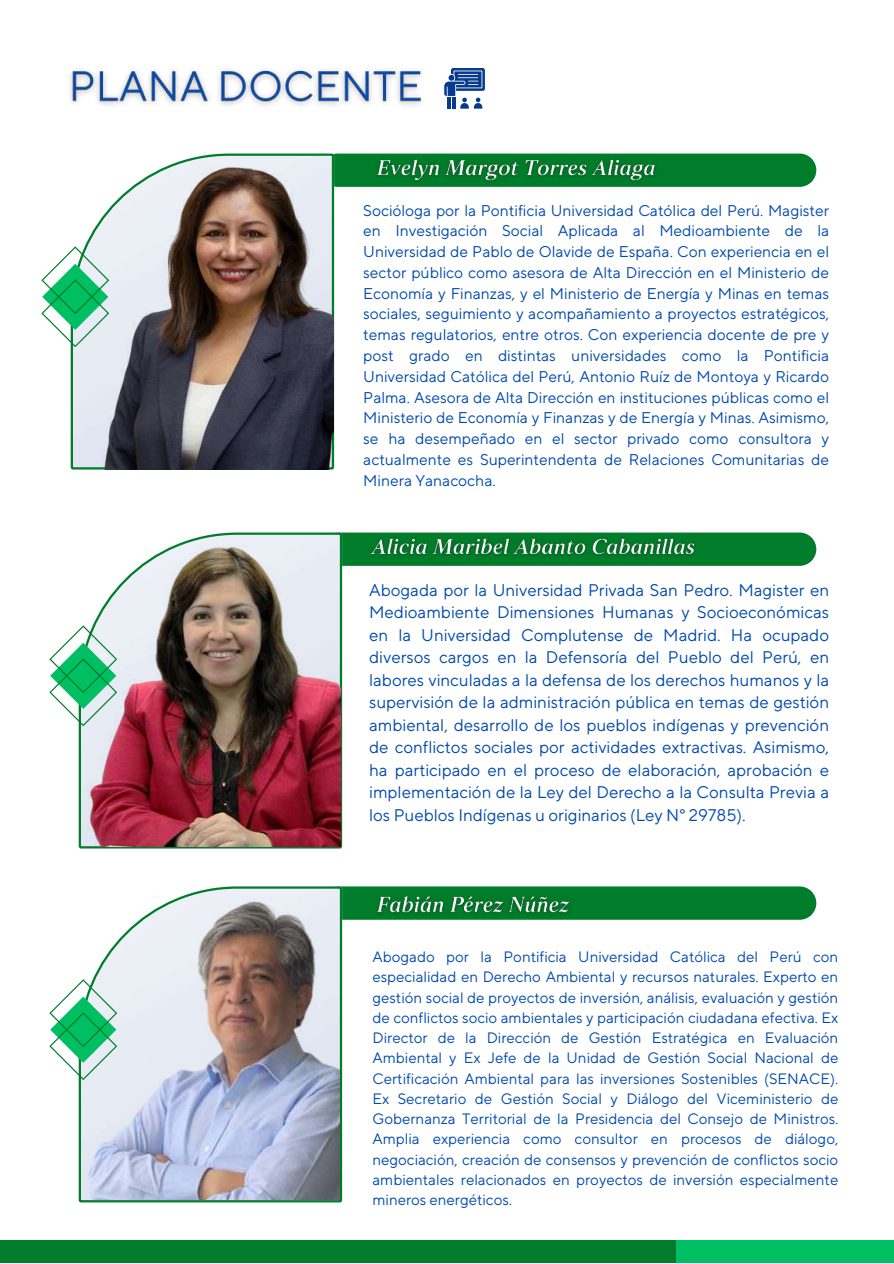
<style>
.page{position:relative;width:894px;height:1264px;background:#fff}
.page>*{position:absolute;margin:0;border:0;box-sizing:border-box;transform-origin:0 0}
.t1{font:16.8px/22.5px "TT Norms Pro";color:#004aad;text-align:justify}
.t2{font:15.45px/20.7px "TT Norms Pro";color:#004aad;text-align:justify}
.t3{font:15px/20.2px "TT Norms Pro";color:#004aad;text-align:justify}
</style>
<div class="page">
<svg style="left:334px;top:153px;width:482px;height:34px;background:#098132"></svg>
<svg style="left:342px;top:532px;width:474px;height:34px;background:#0a8233"></svg>
<svg style="left:444px;top:68px;width:40px;height:40px"></svg>
<div style="left:0;top:1240px;width:681px;height:23px;background:#007d2a"></div>
<div style="left:676px;top:1240px;width:217px;height:23px;background:#00bf63"></div>
<svg style="left:79px;top:532px;width:263px;height:316px"></svg>
<svg style="left:41px;top:257px;width:23px;height:79px"></svg>
<div style="left:342px;top:886px;width:474px;height:33px;background:#007d2a"></div>
<svg style="left:79px;top:886px;width:263px;height:316px"></svg>
<svg style="left:49px;top:979px;width:33px;height:101px"></svg>
<img style="left:64px;top:153px;width:269px;height:316px">
<img style="left:49px;top:546px;width:291px;height:300px">
<img style="left:70px;top:68px;width:352px;height:38px">
<img style="left:370px;top:153px;width:292px;height:34px">
<img style="left:364px;top:532px;width:337px;height:30px">
<img style="left:370px;top:890px;width:205px;height:29px">
<img style="left:82px;top:894px;width:257px;height:305px">
<p class="t2" style="left:363px;top:200px;width:467px">Socióloga por la Pontificia Universidad Católica del Perú. Magister en Investigación Social Aplicada al Medioambiente de la Universidad de Pablo de Olavide de España. Con experiencia en el sector público como asesora de Alta Dirección en el Ministerio de Economía y Finanzas, y el Ministerio de Energía y Minas en temas sociales, seguimiento y acompañamiento a proyectos estratégicos, temas regulatorios, entre otros. Con experiencia docente de pre y post grado en distintas universidades como la Pontificia Universidad Católica del Perú, Antonio Ruíz de Montoya y Ricardo Palma. Asesora de Alta Dirección en instituciones públicas como el Ministerio de Economía y Finanzas y de Energía y Minas. Asimismo, se ha desempeñado en el sector privado como consultora y actualmente es Superintendenta de Relaciones Comunitarias de Minera Yanacocha.</p>
<p class="t1" style="left:369px;top:579px;width:461px">Abogada por la Universidad Privada San Pedro. Magister en Medioambiente Dimensiones Humanas y Socioeconómicas en la Universidad Complutense de Madrid. Ha ocupado diversos cargos en la Defensoría del Pueblo del Perú, en labores vinculadas a la defensa de los derechos humanos y la supervisión de la administración pública en temas de gestión ambiental, desarrollo de los pueblos indígenas y prevención de conflictos sociales por actividades extractivas. Asimismo, ha participado en el proceso de elaboración, aprobación e implementación de la Ley del Derecho a la Consulta Previa a los Pueblos Indígenas u originarios (Ley N° 29785).</p>
<p class="t3" style="left:372px;top:947px;width:467px">Abogado por la Pontificia Universidad Católica del Perú con especialidad en Derecho Ambiental y recursos naturales. Experto en gestión social de proyectos de inversión, análisis, evaluación y gestión de conflictos socio ambientales y participación ciudadana efectiva. Ex Director de la Dirección de Gestión Estratégica en Evaluación Ambiental y Ex Jefe de la Unidad de Gestión Social Nacional de Certificación Ambiental para las inversiones Sostenibles (SENACE).<br>Ex Secretario de Gestión Social y Diálogo del Viceministerio de Gobernanza Territorial de la Presidencia del Consejo de Ministros.<br>Amplia experiencia como consultor en procesos de diálogo, negociación, creación de consensos y prevención de conflictos socio ambientales relacionados en proyectos de inversión especialmente mineros energéticos.</p>
</div>
